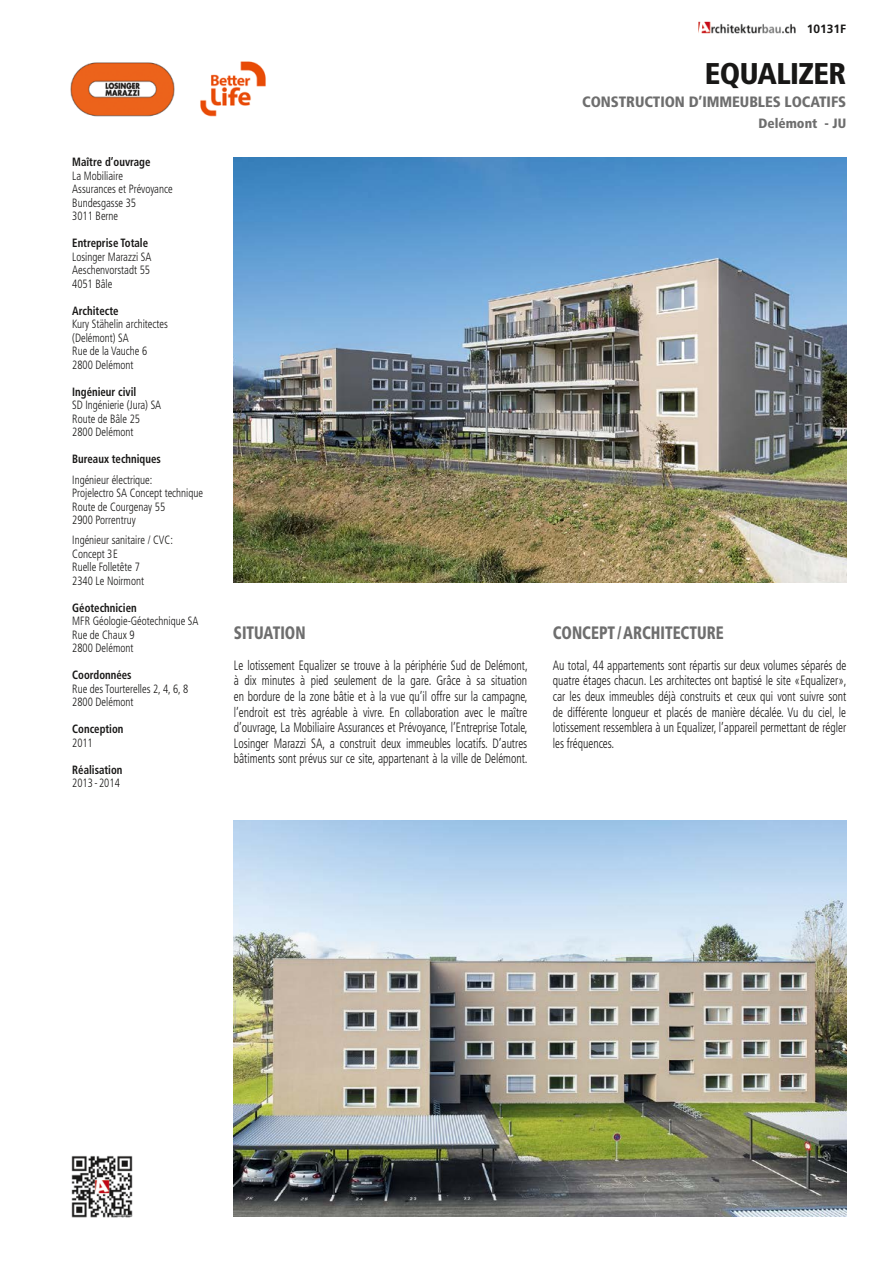
<style>
.page{position:relative;width:893px;height:1263px;background:#fff}
.page>*{position:absolute;margin:0;border:0;box-sizing:border-box;transform-origin:0 0}
.t1{font:900 condensed 30px "Frutiger";letter-spacing:-.02em;color:#181716}
.t2{font:900 condensed 18px "Frutiger";color:#6e6e6e;scale:.85 1}
.t3{font:900 condensed 15px "Frutiger";letter-spacing:-.005em;color:#6e6e6e}
.t4{font:300 condensed 13.5px/15.6px "Frutiger";color:#181716;text-align:justify;scale:.85 1}
.t5{font:900 condensed 13.5px "Frutiger";color:#6e6e6e}
.t6{font:300 condensed 12px/13.5px "Frutiger";color:#181716;scale:.9 1}
.t7{font:700 condensed 12px "Frutiger";color:#181716;scale:.9 1}
.t8{font:700 12px "Frutiger";color:#181716}
</style>
<div class="page">
<img style="left:70px;top:62px;width:105px;height:55px">
<img style="left:234px;top:157px;width:612px;height:426px">
<img style="left:71px;top:1156px;width:62px;height:62px">
<img style="left:200px;top:61px;width:66px;height:56px">
<img style="left:698px;top:22px;width:98px;height:11px">
<img style="left:234px;top:821px;width:612px;height:395px">
<p class="t7" style="left:72px;top:155px;width:88px">Maître d’ouvrage</p>
<p class="t6" style="left:72px;top:169px;width:113px">La Mobiliaire<br>Assurances et Prévoyance<br>Bundesgasse 35<br>3011 Berne</p>
<p class="t7" style="left:72px;top:236px;width:86px">Entreprise Totale</p>
<p class="t6" style="left:72px;top:250px;width:89px;text-align:justify">Losinger Marazzi SA Aeschenvorstadt 55<br>4051 Bâle</p>
<p class="t7" style="left:72px;top:304px;width:53px">Architecte</p>
<p class="t6" style="left:72px;top:318px;width:108px">Kury Stähelin architectes (Delémont) SA<br>Rue de la Vauche 6<br>2800 Delémont</p>
<p class="t7" style="left:72px;top:385px;width:73px">Ingénieur civil</p>
<p class="t6" style="left:72px;top:399px;width:100px">SD Ingénierie (Jura) SA<br>Route de Bâle 25<br>2800 Delémont</p>
<p class="t7" style="left:72px;top:452px;width:100px">Bureaux techniques</p>
<p class="t6" style="left:72px;top:473px;width:147px">Ingénieur électrique:<br>Projelectro SA Concept technique<br>Route de Courgenay 55<br>2900 Porrentruy</p>
<p class="t6" style="left:72px;top:534px;width:114px">Ingénieur sanitaire / CVC:<br>Concept 3E<br>Ruelle Folletête 7<br>2340 Le Noirmont</p>
<p class="t7" style="left:72px;top:601px;width:73px">Géotechnicien</p>
<p class="t6" style="left:72px;top:615px;width:142px">MFR Géologie-Géotechnique SA<br>Rue de Chaux 9<br>2800 Delémont</p>
<p class="t7" style="left:72px;top:668px;width:67px">Coordonnées</p>
<p class="t6" style="left:72px;top:682px;width:130px">Rue des Tourterelles 2, 4, 6, 8<br>2800 Delémont</p>
<p class="t7" style="left:72px;top:722px;width:58px">Conception</p>
<p class="t6" style="left:72px;top:736px;width:24px">2011</p>
<p class="t7" style="left:72px;top:763px;width:57px">Réalisation</p>
<p class="t6" style="left:72px;top:777px;width:54px">2013 - 2014</p>
<p class="t8" style="left:807px;top:21px;width:41px">10131F</p>
<h1 class="t1" style="left:705px;top:56px;width:143px">EQUalizer</h1>
<p class="t3" style="left:582px;top:92px;width:266px">CONSTRUCTION D’IMMEUBLES LOCATIFS</p>
<p class="t5" style="left:758px;top:115px;width:89px">Delémont - JU</p>
<h2 class="t2" style="left:234px;top:621px;width:86px">SITUATION</h2>
<p class="t4" style="left:234px;top:657px;width:347px">Le lotissement Equalizer se trouve à la périphérie Sud de Delémont, à dix minutes à pied seulement de la gare. Grâce à sa situation en bordure de la zone bâtie et à la vue qu’il offre sur la campagne, l’endroit est très agréable à vivre. En collaboration avec le maître d’ouvrage, La Mobiliaire Assurances et Prévoyance, l’Entreprise Totale, Losinger Marazzi SA, a construit deux immeubles locatifs. D’autres bâtiments sont prévus sur ce site, appartenant à la ville de Delémont.</p>
<h2 class="t2" style="left:553px;top:621px;width:203px">CONCEPT / ARCHITECTURE</h2>
<p class="t4" style="left:553px;top:657px;width:347px">Au total, 44 appartements sont répartis sur deux volumes séparés de quatre étages chacun. Les architectes ont baptisé le site «Equalizer», car les deux immeubles déjà construits et ceux qui vont suivre sont de différente longueur et placés de manière décalée. Vu du ciel, le lotissement ressemblera à un Equalizer, l’appareil permettant de régler les fréquences.</p>
</div>
